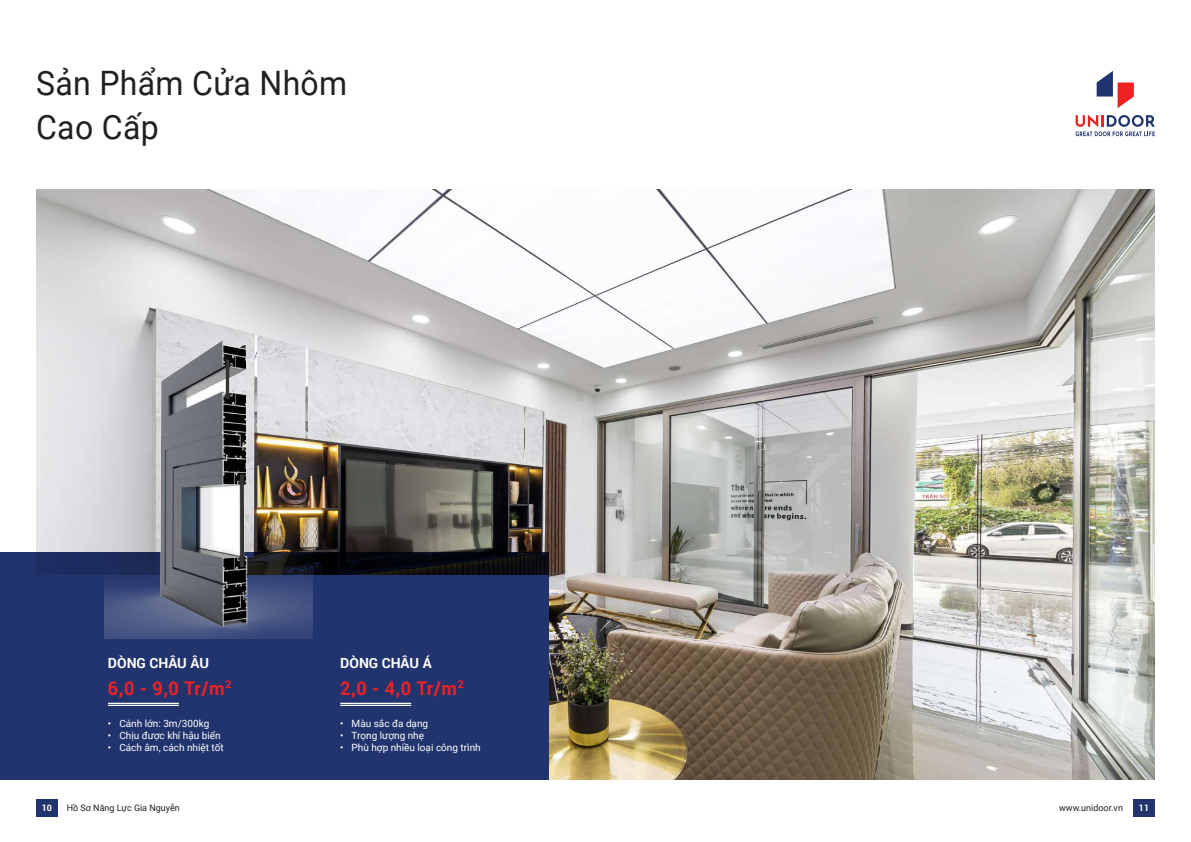
<style>
.page{position:relative;width:1191px;height:842px;background:#fff}
.page>*{position:absolute;margin:0;border:0;box-sizing:border-box;transform-origin:0 0}
.t1{font:33.6px/44px "Roboto";letter-spacing:.01em;color:#231f20;scale:.95 1}
.t2{font:700 18.9px "Roboto";color:#ee2123;scale:.95 1}
.t3{font:700 14px "Roboto";color:#fff}
.t4{font:10px "Roboto";color:#fff}
.t5{font:9px "Roboto";color:#231f20}
.t6{font:700 9px "Roboto";color:#fff}
</style>
<div class="page">
<img style="left:36px;top:190px;width:1119px;height:590px">
<div style="left:0;top:575px;width:548px;height:205px;background:#22346d"></div>
<svg style="left:0;top:552px;width:548px;height:23px;background:#0f1428"></svg>
<hr style="left:108px;top:703px;width:71px;height:1px;background:#fff">
<hr style="left:108px;top:705px;width:71px;height:1px;background:#fff">
<hr style="left:340px;top:703px;width:71px;height:1px;background:#fff">
<hr style="left:340px;top:705px;width:71px;height:1px;background:#fff">
<img style="left:104px;top:301px;width:208px;height:338px">
<div style="left:1133px;top:799px;width:22px;height:17px;background:#22346d"></div>
<div style="left:36px;top:799px;width:22px;height:17px;background:#22346d"></div>
<svg style="left:1075px;top:115px;width:80px;height:21px"></svg>
<svg style="left:1096px;top:71px;width:37px;height:37px"></svg>
<h1 class="t1" style="left:36px;top:60px;width:329px">Sản Phẩm Cửa Nhôm<br>Cao Cấp</h1>
<h3 class="t3" style="left:108px;top:653px;width:102px">DÒNG CHÂU ÂU</h3>
<h3 class="t3" style="left:340px;top:653px;width:93px">DÒNG CHÂU Á</h3>
<h2 class="t2" style="left:108px;top:675px;width:131px">6,0 - 9,0 Tr/m<sup>2</sup></h2>
<h2 class="t2" style="left:340px;top:675px;width:131px">2,0 - 4,0 Tr/m<sup>2</sup></h2>
<p class="t4" style="left:108px;top:716px;width:103px">• Cánh lớn: 3m/300kg</p>
<p class="t4" style="left:108px;top:728px;width:114px">• Chịu được khí hậu biển</p>
<p class="t4" style="left:108px;top:740px;width:117px">• Cách âm, cách nhiệt tốt</p>
<p class="t4" style="left:340px;top:716px;width:89px">• Màu sắc đa dạng</p>
<p class="t4" style="left:340px;top:728px;width:85px">• Trọng lượng nhẹ</p>
<p class="t4" style="left:340px;top:740px;width:142px">• Phù hợp nhiều loại công trình</p>
<p class="t5" style="left:67px;top:802px;width:115px">Hồ Sơ Năng Lực Gia Nguyễn</p>
<p class="t6" style="left:1138px;top:802px;width:12px">11</p>
<p class="t6" style="left:42px;top:802px;width:12px">10</p>
<p class="t5" style="left:1059px;top:802px;width:65px">www.unidoor.vn</p>
</div>
